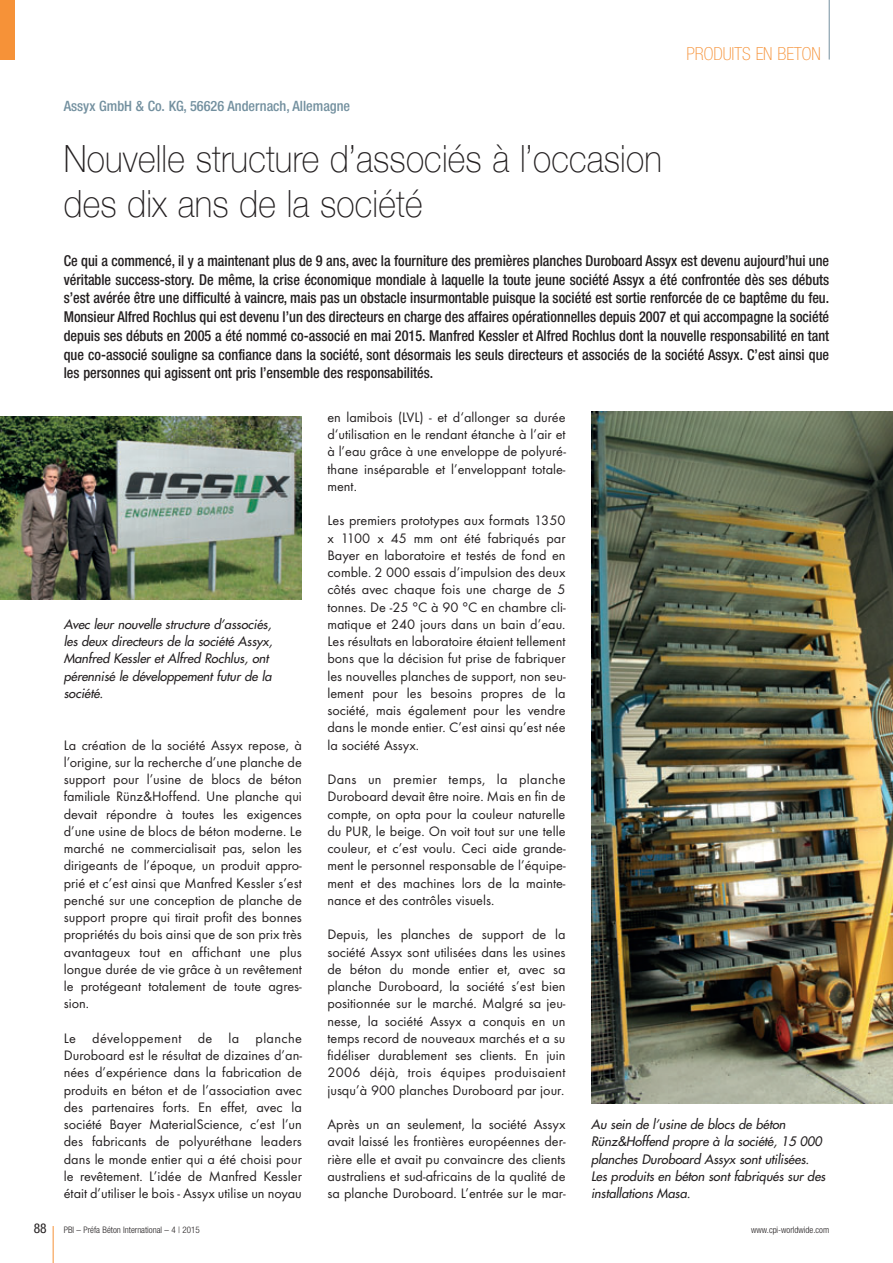
<style>
.page{position:relative;width:893px;height:1263px;background:#fff}
.page>*{position:absolute;margin:0;border:0;box-sizing:border-box;transform-origin:0 0}
.t1{font:100 37.5px/45px "Helvetica Neue";letter-spacing:.005em;color:#231f20;scale:.9 1}
.t2{font:100 condensed 18px "Helvetica Neue";color:#f69238}
.t3{font:500 condensed 15px/18.8px "Helvetica Neue";color:#231f20;text-align:justify;scale:.95 1}
.t4{font:14.25px/17.2px "Futura T";color:#231f20;text-align:justify}
.t5{font:500 condensed 14.25px "Helvetica Neue";color:#73909f}
.t6{font:condensed 13.5px "Helvetica Neue";color:#231f20}
.t7{font:italic 12.75px/17.2px "Futura";letter-spacing:-.005em;color:#231f20}
.t8{font:300 condensed 9px "Helvetica Neue";color:#231f20}
</style>
<div class="page">
<hr style="left:53px;top:1226px;width:1px;height:37px;background:#f69238">
<hr style="left:829px;top:0;width:1px;height:60px;background:#73909f">
<div style="left:0;top:0;width:15px;height:60px;background:#f69238"></div>
<img style="left:0;top:416px;width:302px;height:184px">
<img style="left:591px;top:411px;width:302px;height:693px">
<p class="t5" style="left:64px;top:101px;width:288px">Assyx GmbH &amp; Co. KG, 56626 Andernach, Allemagne</p>
<h1 class="t1" style="left:64px;top:136px;width:666px">Nouvelle structure d’associés à l’occasion des dix ans de la société</h1>
<p class="t2" style="left:686px;top:47px;width:136px">PRODUITS EN BETON</p>
<p class="t3" style="left:64px;top:252px;width:807px">Ce qui a commencé, il y a maintenant plus de 9 ans, avec la fourniture des premières planches Duroboard Assyx est devenu aujourd’hui une véritable success-story. De même, la crise économique mondiale à laquelle la toute jeune société Assyx a été confrontée dès ses débuts s’est avérée être une difficulté à vaincre, mais pas un obstacle insurmontable puisque la société est sortie renforcée de ce baptême du feu.<br>Monsieur Alfred Rochlus qui est devenu l’un des directeurs en charge des affaires opérationnelles depuis 2007 et qui accompagne la société depuis ses débuts en 2005 a été nommé co-associé en mai 2015. Manfred Kessler et Alfred Rochlus dont la nouvelle responsabilité en tant que co-associé souligne sa confiance dans la société, sont désormais les seuls directeurs et associés de la société Assyx. C’est ainsi que les personnes qui agissent ont pris l’ensemble des responsabilités.</p>
<p class="t7" style="left:64px;top:616px;width:213px">Avec leur nouvelle structure d’associés, les deux directeurs de la société Assyx, Manfred Kessler et Alfred Rochlus, ont pérennisé le développement futur de la société.</p>
<p class="t4" style="left:64px;top:737px;width:240px">La création de la société Assyx repose, à l’origine, sur la recherche d’une planche de support pour l’usine de blocs de béton familiale Rünz&amp;Hoffend. Une planche qui devait répondre à toutes les exigences d’une usine de blocs de béton moderne. Le marché ne commercialisait pas, selon les dirigeants de l’époque, un produit appro&shy;prié et c’est ainsi que Manfred Kessler s’est penché sur une conception de planche de support propre qui tirait profit des bonnes propriétés du bois ainsi que de son prix très avantageux tout en affichant une plus longue durée de vie grâce à un revêtement le protégeant totalement de toute agres&shy;sion.</p>
<p class="t4" style="left:64px;top:1031px;width:240px">Le développement de la planche Duroboard est le résultat de dizaines d’an&shy;nées d’expérience dans la fabrication de produits en béton et de l’association avec des partenaires forts. En effet, avec la société Bayer MaterialScience, c’est l’un des fabricants de polyuréthane leaders dans le monde entier qui a été choisi pour le revêtement. L’idée de Manfred Kessler était d’utiliser le bois - Assyx utilise un noyau</p>
<p class="t4" style="left:327px;top:410px;width:240px">en lamibois (LVL) - et d‘allonger sa durée d‘utilisation en le rendant étanche à l’air et à l’eau grâce à une enveloppe de polyuré&shy;thane inséparable et l’enveloppant totale&shy;ment.</p>
<p class="t4" style="left:327px;top:513px;width:240px">Les premiers prototypes aux formats 1350 x 1100 x 45 mm ont été fabriqués par Bayer en laboratoire et testés de fond en comble. 2 000 essais d’impulsion des deux côtés avec chaque fois une charge de 5 tonnes. De -25 °C à 90 °C en chambre cli&shy;matique et 240 jours dans un bain d’eau.<br>Les résultats en laboratoire étaient tellement bons que la décision fut prise de fabriquer les nouvelles planches de support, non seu&shy;lement pour les besoins propres de la société, mais également pour les vendre dans le monde entier. C’est ainsi qu’est née la société Assyx.</p>
<p class="t4" style="left:327px;top:772px;width:240px">Dans un premier temps, la planche Duroboard devait être noire. Mais en fin de compte, on opta pour la couleur naturelle du PUR, le beige. On voit tout sur une telle couleur, et c’est voulu. Ceci aide grande&shy;ment le personnel responsable de l’équipe&shy;ment et des machines lors de la mainte&shy;nance et des contrôles visuels.</p>
<p class="t4" style="left:327px;top:927px;width:240px">Depuis, les planches de support de la société Assyx sont utilisées dans les usines de béton du monde entier et, avec sa planche Duroboard, la société s’est bien positionnée sur le marché. Malgré sa jeu&shy;nesse, la société Assyx a conquis en un temps record de nouveaux marchés et a su fidéliser durablement ses clients. En juin 2006 déjà, trois équipes produisaient jusqu’à 900 planches Duroboard par jour.</p>
<p class="t4" style="left:327px;top:1117px;width:240px">Après un an seulement, la société Assyx avait laissé les frontières européennes der&shy;rière elle et avait pu convaincre des clients australiens et sud-africains de la qualité de sa planche Duroboard. L’entrée sur le mar-</p>
<p class="t7" style="left:591px;top:1117px;width:238px">Au sein de l’usine de blocs de béton Rünz&amp;Hoffend propre à la société, 15 000 planches Duroboard Assyx sont utilisées.<br>Les produits en béton sont fabriqués sur des installations Masa.</p>
<p class="t6" style="left:34px;top:1223px;width:14px">88</p>
<p class="t8" style="left:64px;top:1226px;width:138px">PBI – Préfa Béton International – 4 | 2015</p>
<p class="t8" style="left:751px;top:1226px;width:79px">www.cpi-worldwide.com</p>
</div>
